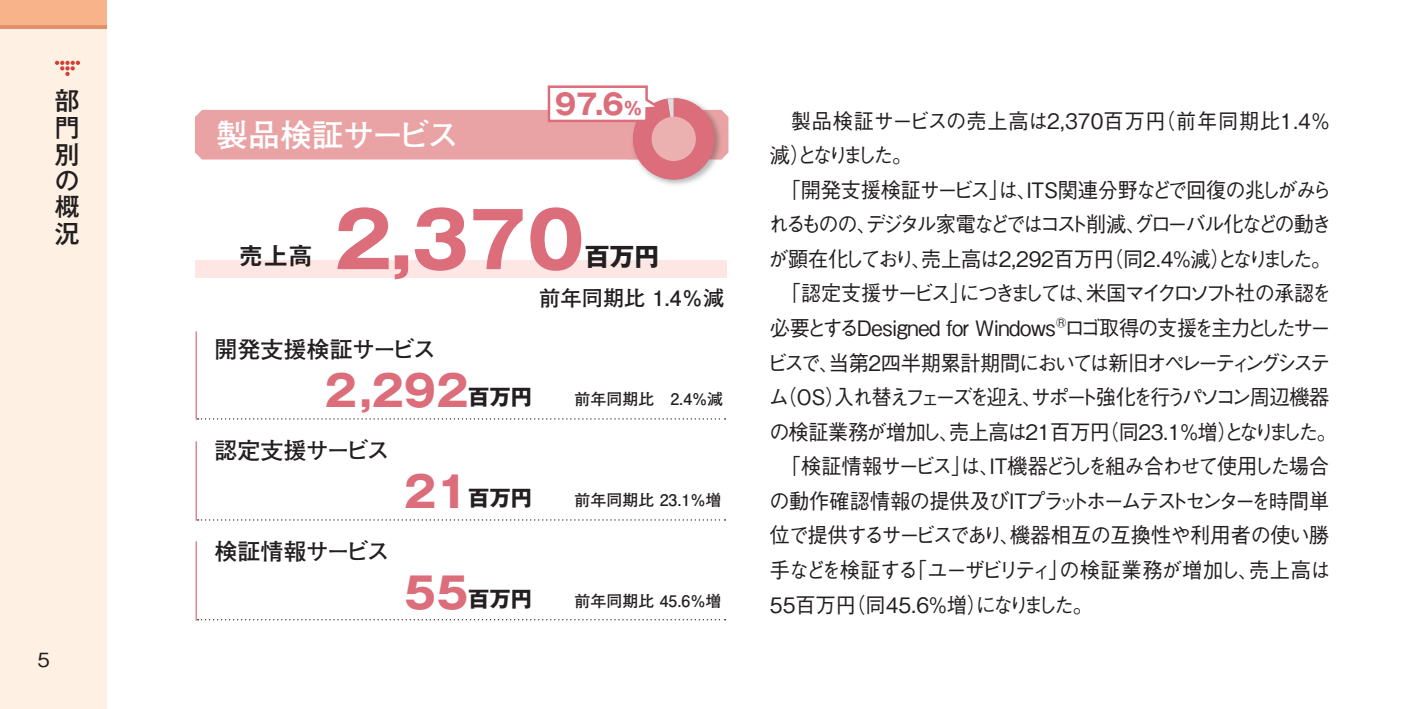
<style>
.page{position:relative;width:1418px;height:709px;background:#fff}
.page>*{position:absolute;margin:0;border:0;box-sizing:border-box;transform-origin:0 0}
.t1{font:76.25px "Gothic MB101 Pr 5 Bold 90 pv RKSJ H";color:#dc6d7a}
.t2{font:42.5px "Gothic MB101 Pr 5 Bold 90 pv RKSJ H";color:#dc6d7a}
.t3{font:32px "Futo Go B101 Pr 5 Bold 90 pv RKSJ H";letter-spacing:-.03em;color:#fff}
.t4{font:28.25px "Gothic MB101 Pr 5 Bold 90 pv RKSJ H";color:#dc6d7a}
.t5{font:24.75px/26.5px "Gothic MB101 Pr 5 Medium 90 pv RKSJ V";color:#231f20;text-align:justify}
.t6{font:24.75px "Midashi Go Pr 5 MB31 90 pv RKSJ H";color:#231f20}
.t7{font:24.75px "Gothic MB101 Pr 5 Bold 90 pv RKSJ H";color:#231f20}
.t8{font:23px "Futo Go B101 Pr 5 Bold 90 pv RKSJ H";letter-spacing:-.03em;color:#231f20}
.t9{font:23px "Futo Go B101 Pr 5 Bold 90 pv RKSJ H";color:#231f20}
.t10{font:21.25px "Gothic BBB Pr 5 Medium 90 pv RKSJ H";letter-spacing:-.08em;color:#231f20;scale:.95 1}
.t11{font:21.25px "Gothic BBB Pr 5 Medium 90 pv RKSJ H";letter-spacing:-.025em;color:#231f20;scale:.95 1}
.t12{font:21.25px "Gothic BBB Pr 5 Medium 90 pv RKSJ H";letter-spacing:-.05em;color:#231f20;scale:.95 1}
.t13{font:21.25px "Gothic BBB Pr 5 Medium 90 pv RKSJ H";letter-spacing:-.02em;color:#231f20;scale:.95 1}
.t14{font:21.25px "Gothic BBB Pr 5 Medium 90 pv RKSJ H";letter-spacing:-.135em;color:#231f20;scale:.95 1}
.t15{font:21.25px "Gothic BBB Pr 5 Medium 90 pv RKSJ H";letter-spacing:-.15em;color:#231f20;scale:.95 1}
.t16{font:21.25px "Gothic BBB Pr 5 Medium 90 pv RKSJ H";letter-spacing:-.105em;color:#231f20;scale:.95 1}
.t17{font:21.25px "Gothic BBB Pr 5 Medium 90 pv RKSJ H";letter-spacing:.01em;color:#231f20;scale:.95 1}
.t18{font:21.25px "Gothic BBB Pr 5 Medium 90 pv RKSJ H";letter-spacing:-.145em;color:#231f20;scale:.95 1}
.t19{font:21.25px "Gothic BBB Pr 5 Medium 90 pv RKSJ H";letter-spacing:-.11em;color:#231f20;scale:.95 1}
.t20{font:21.25px "Gothic BBB Pr 5 Medium 90 pv RKSJ H";letter-spacing:-.115em;color:#231f20;scale:.95 1}
.t21{font:21.25px "Gothic BBB Pr 5 Medium 90 pv RKSJ H";letter-spacing:-.045em;color:#231f20;scale:.95 1}
.t22{font:21.25px "Gothic BBB Pr 5 Medium 90 pv RKSJ H";letter-spacing:-.03em;color:#231f20;scale:.95 1}
.t23{font:21.25px "Gothic BBB Pr 5 Medium 90 pv RKSJ H";color:#231f20;scale:.95 1}
.t24{font:21.25px "Gothic MB101 Pr 5 Bold 90 pv RKSJ H";color:#231f20}
.t25{font:21.25px "Futo Go B101 Pr 5 Bold 90 pv RKSJ H";color:#231f20}
.t26{font:19.5px "Gothic BBB Pr 5 Medium 90 pv RKSJ H";color:#231f20}
.t27{font:16px "Futo Go B101 Pr 5 Bold 90 pv RKSJ H";color:#231f20}
.s1{font-size:17.75px}
.s2{font-size:21.25px;color:#231f20}
.s3{font-size:42.5px;color:#dc6d7a}
</style>
<div class="page">
<div style="left:0;top:0;width:106px;height:709px;background:#fef0e2"></div>
<div style="left:195px;top:260px;width:531px;height:18px;background:#fde6e4"></div>
<img style="left:655px;top:179px;width:43px;height:6px">
<svg style="left:198px;top:519px;width:527px;height:1px"></svg>
<svg style="left:198px;top:619px;width:527px;height:1px"></svg>
<svg style="left:198px;top:418px;width:527px;height:1px"></svg>
<div style="left:0;top:0;width:106px;height:28px;background:#f9b38a"></div>
<hr style="left:0;top:25px;width:106px;height:3px;background:#e1906b">
<hr style="left:196px;top:331px;width:1px;height:89px;background:#dc6d7a">
<hr style="left:196px;top:441px;width:1px;height:80px;background:#dc6d7a">
<hr style="left:196px;top:541px;width:1px;height:79px;background:#dc6d7a">
<svg style="left:55px;top:61px;width:25px;height:15px"></svg>
<svg style="left:195px;top:85px;width:533px;height:94px"></svg>
<p class="t5" style="left:55px;top:91px;width:26px">部門別の概況</p>
<p class="t26" style="left:37px;top:652px;width:14px">5</p>
<h3 class="t3" style="left:216px;top:123px;width:244px">製品検証サービス</h3>
<h3 class="t4" style="left:555px;top:93px;width:88px">97.6<span class="s1">％</span></h3>
<p class="t6" style="left:238px;top:247px;width:76px">売上高</p>
<h1 class="t1" style="left:334px;top:212px;width:252px">2,370</h1>
<p class="t7" style="left:584px;top:247px;width:76px">百万円</p>
<p class="t25" style="left:539px;top:290px;width:187px">前年同期比 1.4％減</p>
<p class="t9" style="left:214px;top:340px;width:223px">開発支援検証サービス</p>
<h2 class="t2" style="left:324px;top:375px;width:209px">2,292<span class="s2">百万円</span></h2>
<p class="t8" style="left:214px;top:441px;width:177px">認定支援サービス</p>
<p class="t8" style="left:214px;top:542px;width:177px">検証情報サービス</p>
<p class="t24" style="left:404px;top:490px;width:130px"><span class="s3">21</span>百万円</p>
<p class="t24" style="left:404px;top:591px;width:130px"><span class="s3">55</span>百万円</p>
<p class="t27" style="left:574px;top:393px;width:150px">前年同期比 2.4％減</p>
<p class="t27" style="left:574px;top:494px;width:148px">前年同期比 23.1％増</p>
<p class="t27" style="left:574px;top:595px;width:148px">前年同期比 45.6％増</p>
<p class="t17" style="left:770px;top:113px;width:591px">　製品検証サービスの売上高は2,370百万円（前年同期比1.4％</p>
<p class="t10" style="left:770px;top:147px;width:151px">減）となりました。</p>
<p class="t10" style="left:780px;top:182px;width:582px">「開発支援検証サービス」は、ＩＴＳ関連分野などで回復の兆しがみら</p>
<p class="t15" style="left:768px;top:216px;width:594px">れるものの、デジタル家電などではコスト削減、グローバル化などの動き</p>
<p class="t12" style="left:768px;top:251px;width:594px">が顕在化しており、売上高は2,292百万円（同2.4％減）となりました。</p>
<p class="t18" style="left:780px;top:285px;width:581px">「認定支援サービス」につきましては、米国マイクロソフト社の承認を</p>
<p class="t11" style="left:770px;top:320px;width:592px">必要とするDesigned for Windows®ロゴ取得の支援を主力としたサー</p>
<p class="t19" style="left:767px;top:354px;width:594px">ビスで、当第2四半期累計期間においては新旧オペレーティングシステ</p>
<p class="t14" style="left:768px;top:389px;width:591px">ム（ＯＳ）入れ替えフェーズを迎え、サポート強化を行うパソコン周辺機器</p>
<p class="t13" style="left:769px;top:423px;width:599px">の検証業務が増加し、売上高は21百万円（同23.1％増）となりました。</p>
<p class="t16" style="left:770px;top:458px;width:590px">　「検証情報サービス」は、ＩＴ機器どうしを組み合わせて使用した場合</p>
<p class="t20" style="left:769px;top:493px;width:591px">の動作確認情報の提供及びＩＴプラットホームテストセンターを時間単</p>
<p class="t22" style="left:770px;top:527px;width:590px">位で提供するサービスであり、機器相互の互換性や利用者の使い勝</p>
<p class="t21" style="left:770px;top:562px;width:591px">手などを検証する「ユーザビリティ」の検証業務が増加し、売上高は</p>
<p class="t23" style="left:770px;top:596px;width:341px">55百万円（同45.6％増）になりました。</p>
</div>
